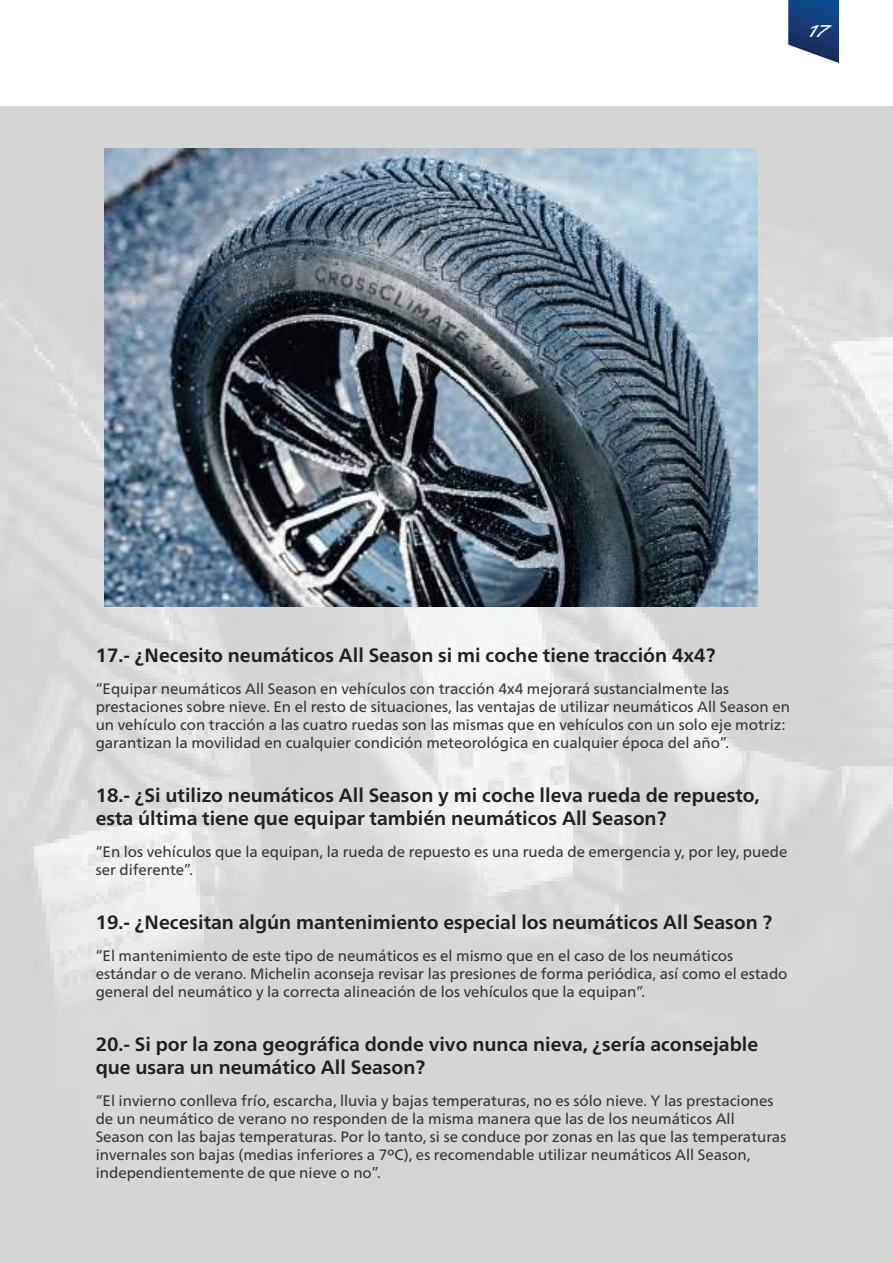
<style>
.page{position:relative;width:893px;height:1263px;background:#fff}
.page>*{position:absolute;margin:0;border:0;box-sizing:border-box;transform-origin:0 0}
.t1{font:700 19.2px/23.1px "Frutiger Neue LTW1 G";color:#241f1f}
.t2{font:italic 16.5px "Michelin";color:#fff}
.t3{font:15px/18px "Frutiger Neue LTW1 G";color:#393535}
</style>
<div class="page">
<img style="left:0;top:106px;width:893px;height:1157px">
<svg style="left:788px;top:0;width:51px;height:63px"></svg>
<img style="left:104px;top:149px;width:654px;height:457px">
<p class="t2" style="left:807px;top:21px;width:21px">17</p>
<p class="t1" style="left:96px;top:642px;width:621px">17.- ¿Necesito neumáticos All Season si mi coche tiene tracción 4x4?</p>
<p class="t3" style="left:96px;top:679px;width:696px">“Equipar neumáticos All Season en vehículos con tracción 4x4 mejorará sustancialmente las prestaciones sobre nieve. En el resto de situaciones, las ventajas de utilizar neumáticos All Season en un vehículo con tracción a las cuatro ruedas son las mismas que en vehículos con un solo eje motriz: garantizan la movilidad en cualquier condición meteorológica en cualquier época del año”.</p>
<p class="t1" style="left:96px;top:782px;width:665px">18.- ¿Si utilizo neumáticos All Season y mi coche lleva rueda de repuesto, esta última tiene que equipar también neumáticos All Season?</p>
<p class="t3" style="left:96px;top:842px;width:693px">“En los vehículos que la equipan, la rueda de repuesto es una rueda de emergencia y, por ley, puede ser diferente”.</p>
<p class="t1" style="left:96px;top:909px;width:678px">19.- ¿Necesitan algún mantenimiento especial los neumáticos All Season ?</p>
<p class="t3" style="left:96px;top:946px;width:693px">“El mantenimiento de este tipo de neumáticos es el mismo que en el caso de los neumáticos estándar o de verano. Michelin aconseja revisar las presiones de forma periódica, así como el estado general del neumático y la correcta alineación de los vehículos que la equipan”.</p>
<p class="t1" style="left:96px;top:1031px;width:664px">20.- Si por la zona geográfica donde vivo nunca nieva, ¿sería aconsejable que usara un neumático All Season?</p>
<p class="t3" style="left:96px;top:1091px;width:692px">“El invierno conlleva frío, escarcha, lluvia y bajas temperaturas, no es sólo nieve. Y las prestaciones de un neumático de verano no responden de la misma manera que las de los neumáticos All Season con las bajas temperaturas. Por lo tanto, si se conduce por zonas en las que las temperaturas invernales son bajas (medias inferiores a 7ºC), es recomendable utilizar neumáticos All Season, independientemente de que nieve o no”.</p>
</div>
